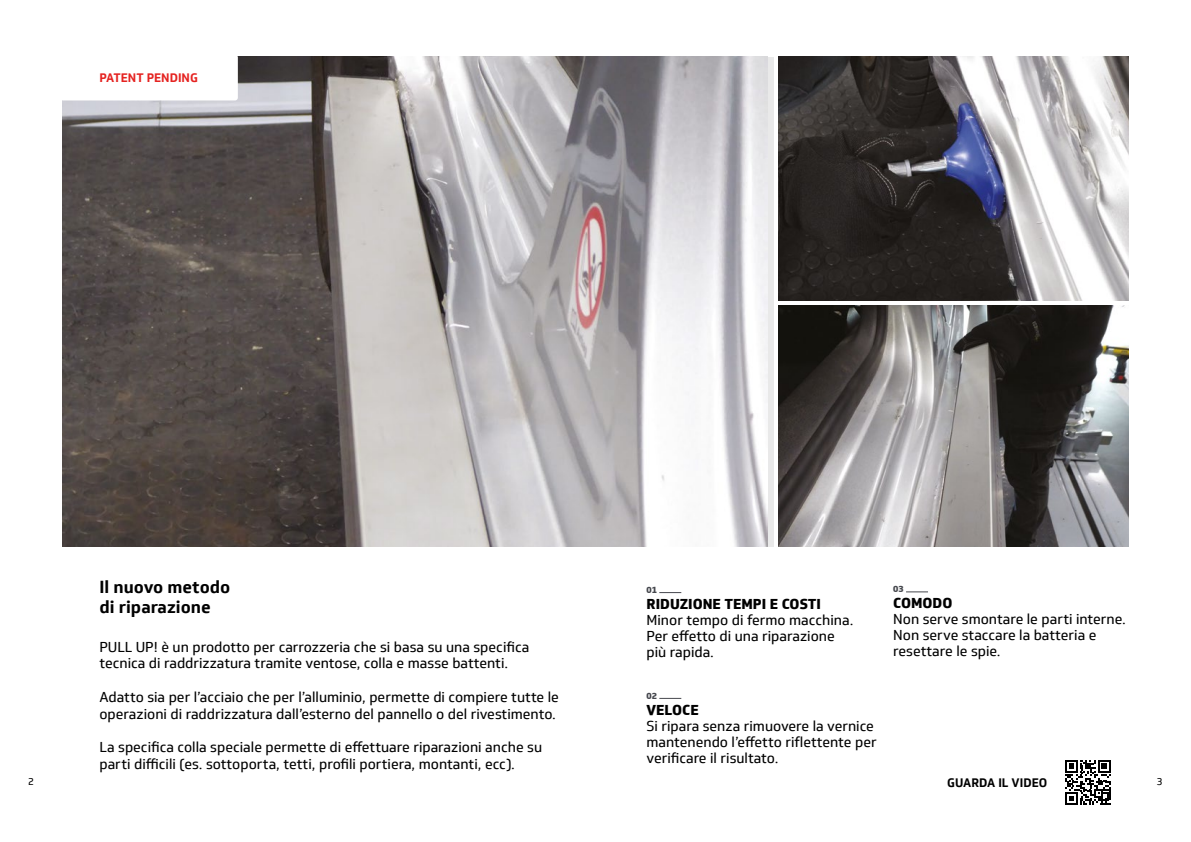
<style>
.page{position:relative;width:1191px;height:842px;background:#fff}
.page>*{position:absolute;margin:0;border:0;box-sizing:border-box;transform-origin:0 0}
.t1{font:700 17px/20.4px "Soleto";color:#000}
.t2{font:14px/16px "Soleto";color:#000}
.t3{font:800 14px "Soleto";color:#000}
.t4{font:700 12px "Soleto";color:#e52321}
.t5{font:700 12px "Soleto";color:#000}
.t6{font:10px "Soleto";color:#000}
.t7{font:800 9px "Soleto";color:#46484e}
</style>
<div class="page">
<svg style="left:659px;top:592px;width:22px;height:1px"></svg>
<svg style="left:659px;top:698px;width:22px;height:1px"></svg>
<svg style="left:906px;top:592px;width:22px;height:1px"></svg>
<img style="left:62px;top:57px;width:705px;height:489px">
<img style="left:778px;top:57px;width:350px;height:243px">
<img style="left:778px;top:305px;width:350px;height:241px">
<div style="left:60px;top:55px;width:178px;height:45px;background:#fff;border-radius:3px"></div>
<svg style="left:1110px;top:760px;width:1px;height:45px"></svg>
<svg style="left:1065px;top:760px;width:45px;height:45px"></svg>
<p class="t4" style="left:100px;top:70px;width:100px">PATENT PENDING</p>
<p class="t1" style="left:99px;top:577px;width:132px">Il nuovo metodo di riparazione</p>
<p class="t7" style="left:646px;top:584px;width:12px">01</p>
<p class="t3" style="left:646px;top:595px;width:176px">RIDUZIONE TEMPI E COSTI</p>
<p class="t2" style="left:646px;top:612px;width:208px">Minor tempo di fermo macchina.<br>Per effetto di una riparazione più rapida.</p>
<p class="t7" style="left:646px;top:690px;width:12px">02</p>
<p class="t3" style="left:646px;top:701px;width:54px">VELOCE</p>
<p class="t2" style="left:646px;top:718px;width:232px">Si ripara senza rimuovere la vernice mantenendo l’effetto riflettente per verificare il risultato.</p>
<p class="t2" style="left:99px;top:638px;width:431px;line-height:16.8px">PULL UP! è un prodotto per carrozzeria che si basa su una specifica tecnica di raddrizzatura tramite ventose, colla e masse battenti.</p>
<p class="t2" style="left:99px;top:689px;width:461px;line-height:16.8px">Adatto sia per l’acciaio che per l’alluminio, permette di compiere tutte le operazioni di raddrizzatura dall’esterno del pannello o del rivestimento.</p>
<p class="t2" style="left:99px;top:739px;width:444px;line-height:16.8px">La specifica colla speciale permette di effettuare riparazioni anche su parti difficili (es. sottoporta, tetti, profili portiera, montanti, ecc).</p>
<p class="t7" style="left:893px;top:583px;width:12px">03</p>
<p class="t3" style="left:893px;top:594px;width:61px">COMODO</p>
<p class="t2" style="left:893px;top:611px;width:234px">Non serve smontare le parti interne.<br>Non serve staccare la batteria e resettare le spie.</p>
<p class="t5" style="left:947px;top:775px;width:101px">GUARDA IL VIDEO</p>
<p class="t6" style="left:28px;top:776px;width:7px">2</p>
<p class="t6" style="left:1156px;top:776px;width:7px">3</p>
</div>
